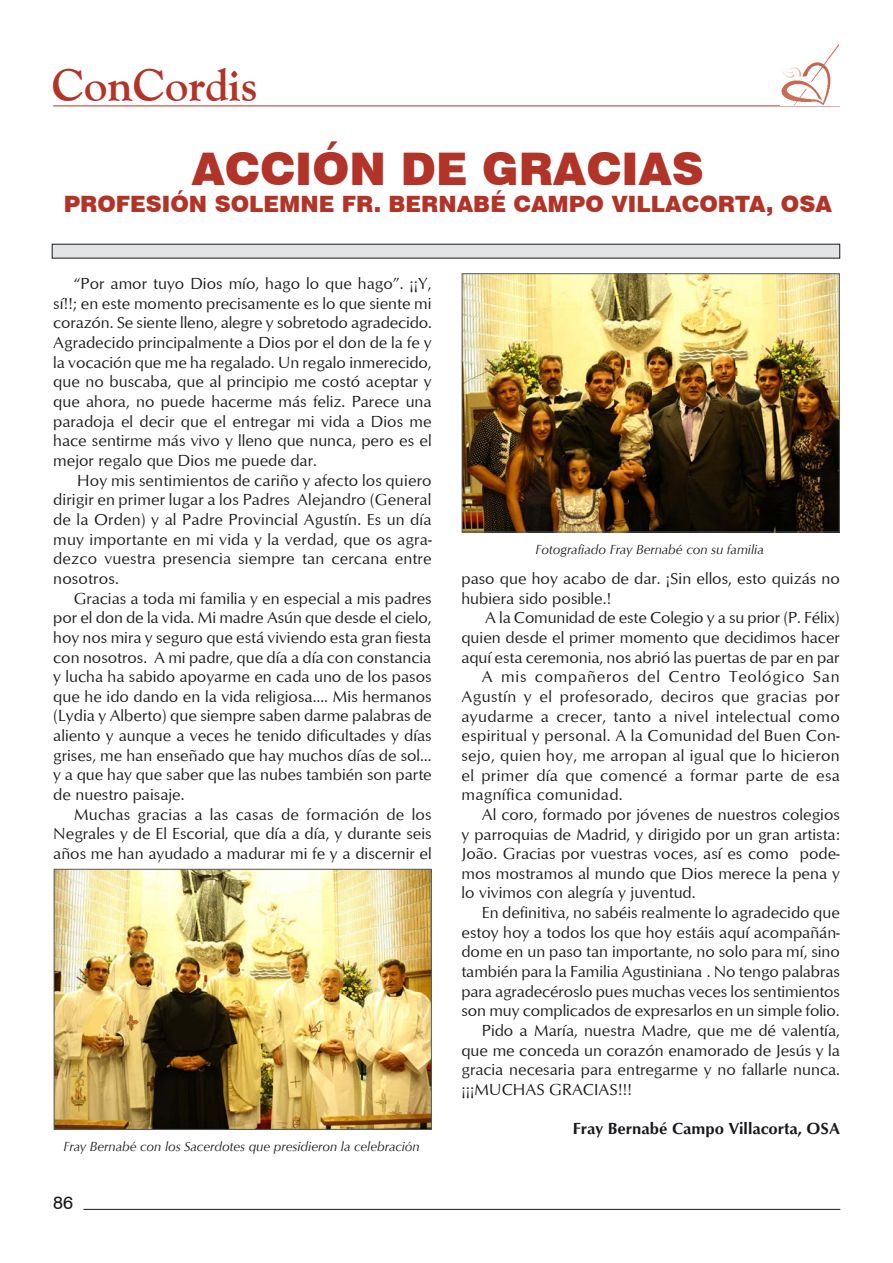
<style>
.page{position:relative;width:893px;height:1263px;background:#fff}
.page>*{position:absolute;margin:0;border:0;box-sizing:border-box;transform-origin:0 0}
.TITULO{font:900 45px "Swiss 721 BT";color:#b23327}
.t1{font:700 45px "Goudy Old Style BT";color:#b23327}
.TITULO-2{font:900 22.5px "Swiss 721 BT";color:#b23327}
.t2{font:18px "Swiss 721 BT";color:#1a171c}
.GENERAL{font:16.5px/19.6px "Optimum";color:#1a171c;text-align:justify}
.GENERAL-2{font:700 16.5px "Optimum";color:#1a171c}
.PIE_FOTO{font:italic 13.5px "Optimum";color:#1a171c}
</style>
<div class="page">
<hr style="left:53px;top:106px;width:787px;height:1px;background:#b23327">
<img style="left:781px;top:45px;width:59px;height:60px">
<hr style="left:83px;top:1209px;width:757px;height:1px;background:#1a171c">
<img style="left:464px;top:275px;width:374px;height:255px">
<div style="left:462px;top:273px;width:378px;height:259px;border:1px solid #58585a"></div>
<img style="left:56px;top:871px;width:374px;height:257px">
<div style="left:54px;top:869px;width:378px;height:261px;border:1px solid #58585a"></div>
<div style="left:52px;top:244px;width:788px;height:14px;background:#e3e4e5"></div>
<p class="t1" style="left:52px;top:58px;width:208px">ConCordis</p>
<p class="TITULO" style="left:192px;top:141px;width:513px">ACCIÓN DE GRACIAS</p>
<p class="TITULO-2" style="left:64px;top:190px;width:770px">PROFESIÓN SOLEMNE FR. BERNABÉ CAMPO VILLACORTA, OSA</p>
<p class="GENERAL" style="left:53px;top:273px;width:380px;text-indent:20px">“Por amor tuyo Dios mío, hago lo que hago”. ¡¡Y, sí!!; en este momento precisamente es lo que siente mi corazón. Se siente lleno, alegre y sobretodo agradecido.<br>Agradecido principalmente a Dios por el don de la fe y la vocación que me ha regalado. Un regalo inmerecido, que no buscaba, que al principio me costó aceptar y que ahora, no puede hacerme más feliz. Parece una paradoja el decir que el entregar mi vida a Dios me hace sentirme más vivo y lleno que nunca, pero es el mejor regalo que Dios me puede dar.</p>
<p class="GENERAL" style="left:53px;top:470px;width:380px;text-indent:24px">Hoy mis sentimientos de cariño y afecto los quiero dirigir en primer lugar a los Padres Alejandro (General de la Orden) y al Padre Provincial Agustín. Es un día muy importante en mi vida y la verdad, que os agra&shy;dezco vuestra presencia siempre tan cercana entre nosotros.</p>
<p class="GENERAL" style="left:53px;top:588px;width:380px;text-indent:20px">Gracias a toda mi familia y en especial a mis padres por el don de la vida. Mi madre Asún que desde el cielo, hoy nos mira y seguro que está viviendo esta gran fiesta con nosotros. A mi padre, que día a día con constancia y lucha ha sabido apoyarme en cada uno de los pasos que he ido dando en la vida religiosa…. Mis hermanos (Lydia y Alberto) que siempre saben darme palabras de aliento y aunque a veces he tenido dificultades y días grises, me han enseñado que hay muchos días de sol… y a que hay que saber que las nubes también son parte de nuestro paisaje.</p>
<p class="GENERAL" style="left:53px;top:804px;width:380px;text-indent:20px">Muchas gracias a las casas de formación de los Negrales y de El Escorial, que día a día, y durante seis años me han ayudado a madurar mi fe y a discernir el</p>
<p class="PIE_FOTO" style="left:64px;top:1139px;width:358px">Fray Bernabé con los Sacerdotes que presidieron la celebración</p>
<p class="t2" style="left:53px;top:1190px;width:21px">86</p>
<p class="PIE_FOTO" style="left:536px;top:542px;width:230px">Fotografiado Fray Bernabé con su familia</p>
<p class="GENERAL" style="left:461px;top:568px;width:380px">paso que hoy acabo de dar. ¡Sin ellos, esto quizás no hubiera sido posible.!</p>
<p class="GENERAL" style="left:461px;top:607px;width:380px;text-indent:24px">A la Comunidad de este Colegio y a su prior (P. Félix) quien desde el primer momento que decidimos hacer aquí esta ceremonia, nos abrió las puertas de par en par</p>
<p class="GENERAL" style="left:461px;top:666px;width:380px;text-indent:20px">A mis compañeros del Centro Teológico San Agustín y el profesorado, deciros que gracias por ayudarme a crecer, tanto a nivel intelectual como espiritual y personal. A la Comunidad del Buen Con&shy;sejo, quien hoy, me arropan al igual que lo hicieron el primer día que comencé a formar parte de esa magnífica comunidad.</p>
<p class="GENERAL" style="left:461px;top:804px;width:380px;text-indent:20px">Al coro, formado por jóvenes de nuestros colegios y parroquias de Madrid, y dirigido por un gran artista:<br>João. Gracias por vuestras voces, así es como pode&shy;mos mostramos al mundo que Dios merece la pena y lo vivimos con alegría y juventud.</p>
<p class="GENERAL" style="left:461px;top:902px;width:380px;text-indent:20px">En definitiva, no sabéis realmente lo agradecido que estoy hoy a todos los que hoy estáis aquí acompañán&shy;dome en un paso tan importante, no solo para mí, sino también para la Familia Agustiniana . No tengo palabras para agradecéroslo pues muchas veces los sentimientos son muy complicados de expresarlos en un simple folio.</p>
<p class="GENERAL" style="left:461px;top:1020px;width:380px;text-indent:20px">Pido a María, nuestra Madre, que me dé valentía, que me conceda un corazón enamorado de Jesús y la gracia necesaria para entregarme y no fallarle nunca. ¡¡¡MUCHAS GRACIAS!!!</p>
<p class="GENERAL-2" style="left:573px;top:1119px;width:269px">Fray Bernabé Campo Villacorta, OSA</p>
</div>
